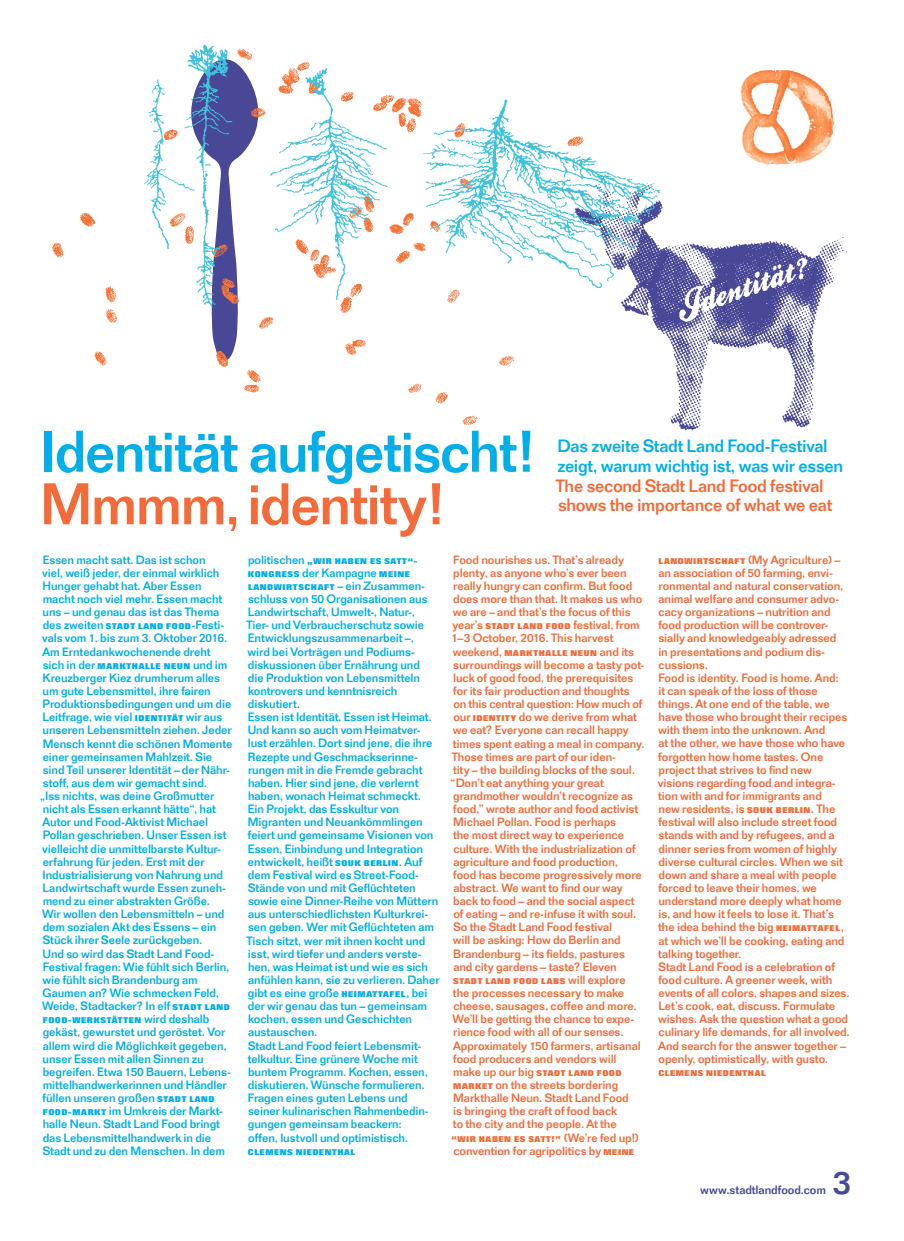
<style>
.page{position:relative;width:904px;height:1241px;background:#fff}
.page>*{position:absolute;margin:0;border:0;box-sizing:border-box;transform-origin:0 0}
.t1{font:500 57.38px "Folio";letter-spacing:-.025em;color:#00afea}
.t2{font:500 57.38px "Folio";letter-spacing:-.03em;color:#f46a38}
.t3{font:500 32.5px "Folio";color:#48489c}
.t4{font:500 17.5px/19.8px "Folio";letter-spacing:-.02em;color:#00afea}
.t5{font:500 17.5px/19.8px "Folio";letter-spacing:-.02em;color:#f46a38}
.t6{font:500 11.88px/13.1px "Folio";letter-spacing:-.01em;color:#00afea}
.t7{font:500 11.88px/13.1px "Folio";letter-spacing:-.01em;color:#f46a38}
.t8{font:500 11.88px "Folio";letter-spacing:-.005em;color:#48489c}
.t9{font:800 8.12px/13.1px "Folio";letter-spacing:.075em;color:#00afea}
.t10{font:800 8.12px "Folio";letter-spacing:.075em;color:#f46a38}
.s1{font-weight:800;font-size:8.12px}
.s2{font-weight:500;font-size:11.88px}
</style>
<div class="page">
<svg style="left:52px;top:44px;width:795px;height:387px"></svg>
<h1 class="t1" style="left:40px;top:417px;width:497px">Identität aufgetischt!</h1>
<h1 class="t2" style="left:40px;top:469px;width:407px">Mmmm, identity!</h1>
<p class="t6" style="left:40px;top:552px;width:194px">Essen macht satt. Das ist schon<br>viel, weiß jeder, der einmal wirklich Hunger gehabt hat. Aber Essen macht noch viel mehr. Essen macht uns – und genau das ist das Thema des zweiten <span class="s1">STADT LAND FOOD</span>-Festi&shy;vals vom 1. bis zum 3. Oktober 2016.<br>Am Erntedankwochenende dreht<br>sich in der <span class="s1">MARKTHALLE NEUN</span> und im Kreuzberger Kiez drumherum alles um gute Lebensmittel, ihre fairen Produktionsbedingungen und um die Leitfrage, wie viel <span class="s1">I DENTITÄT</span> wir aus unseren Lebensmitteln ziehen. Jeder Mensch kennt die schönen Momente einer gemeinsamen Mahlzeit. Sie sind Teil unserer Identität – der Nähr&shy;stoff, aus dem wir gemacht sind.<br>„Iss nichts, was deine Großmutter nicht als Essen erkannt hätte“, hat Autor und Food-Aktivist Michael Pollan geschrieben. Unser Essen ist vielleicht die unmittelbarste Kultur&shy;erfahrung für jeden. Erst mit der Industrialisierung von Nahrung und Landwirtschaft wurde Essen zuneh&shy;mend zu einer abstrakten Größe.<br>Wir wollen den Lebensmitteln – und dem sozialen Akt des Essens – ein Stück ihrer Seele zurückgeben.<br>Und so wird das Stadt Land Food-Festival fragen: Wie fühlt sich Berlin, wie fühlt sich Brandenburg am Gaumen an? Wie schmecken Feld, Weide, Stadtacker? In elf <span class="s1">STADT LAND</span></p>
<p class="t9" style="left:43px;top:1013px;width:168px">FOOD-WERKSTÄTTEN <span class="s2">wird deshalb</span></p>
<p class="t6" style="left:43px;top:1025px;width:190px">gekäst, gewurstet und geröstet. Vor allem wird die Möglichkeit gegeben, unser Essen mit allen Sinnen zu begreifen. Etwa 150 Bauern, Lebens&shy;mittelhandwerkerinnen und Händler füllen unseren großen <span class="s1">STADT LAND FOOD-MARKT</span> im Umkreis der Markt&shy;halle Neun. Stadt Land Food bringt das Lebensmittelhandwerk in die Stadt und zu den Menschen. In dem</p>
<h3 class="t4" style="left:557px;top:436px;width:287px">Das zweite Stadt Land Food-Festival zeigt, warum wichtig ist, was wir essen</h3>
<h3 class="t5" style="left:555px;top:475px;width:278px">The second Stadt Land Food festival shows the importance of what we eat</h3>
<p class="t9" style="left:248px;top:554px;width:179px"><span class="s2">politischen</span> „WIR HABEN ES SATT“-<br>KONGRESS <span class="s2">der Kampagne</span> MEINE<br>LANDWIRTSCHAFT <span class="s2">– ein Zusammen-</span></p>
<p class="t6" style="left:246px;top:592px;width:195px">schluss von 50 Organisationen aus Landwirtschaft, Umwelt-, Natur-,<br>Tier- und Verbraucherschutz sowie Entwicklungszusammenarbeit –,<br>wird bei Vorträgen und Podiums&shy;diskussionen über Ernährung und<br>die Produktion von Lebensmitteln kontrovers und kenntnisreich diskutiert.<br>Essen ist Identität. Essen ist Heimat.<br>Und kann so auch vom Heimatver&shy;lust erzählen. Dort sind jene, die ihre Rezepte und Geschmackserinne&shy;rungen mit in die Fremde gebracht haben. Hier sind jene, die verlernt haben, wonach Heimat schmeckt.<br>Ein Projekt, das Esskultur von Migranten und Neuankömmlingen feiert und gemeinsame Visionen von Essen, Einbindung und Integration entwickelt, heißt <span class="s1">SOUK BERLIN</span>. Auf dem Festival wird es Street-Food-Stände von und mit Geflüchteten sowie eine Dinner-Reihe von Müttern aus unterschiedlichsten Kulturkrei&shy;sen geben. Wer mit Geflüchteten am Tisch sitzt, wer mit ihnen kocht und isst, wird tiefer und anders verste&shy;hen, was Heimat ist und wie es sich anfühlen kann, sie zu verlieren. Daher gibt es eine große <span class="s1">H EIMATTAFEL</span>, bei der wir genau das tun – gemeinsam kochen, essen und Geschichten austauschen.<br>Stadt Land Food feiert Lebensmit&shy;telkultur. Eine grünere Woche mit buntem Programm. Kochen, essen, diskutieren. Wünsche formulieren.<br>Fragen eines guten Lebens und seiner kulinarischen Rahmenbedin&shy;gungen gemeinsam beackern:<br>offen, lustvoll und optimistisch.</p>
<p class="t9" style="left:248px;top:1145px;width:109px">CLEMENS NIEDENTHAL</p>
<p class="t7" style="left:450px;top:552px;width:196px">Food nourishes us. That’s already plenty, as anyone who’s ever been really hungry can confirm. But food does more than that. It makes us who we are – and that’s the focus of this year’s <span class="s1">STADT LAND FOOD</span> festival, from 1–3 October, 2016. This harvest weekend, <span class="s1">MARKTHALLE NEUN</span> and its surroundings will become a tasty pot&shy;luck of good food, the prerequisites for its fair production and thoughts<br>on this central question: How much of our <span class="s1">IDENTITY</span> do we derive from what we eat? Everyone can recall happy times spent eating a meal in company.<br>Those times are part of our iden-<br>tity – the building blocks of the soul. “Don’t eat anything your great grandmother wouldn’t recognize as food,” wrote author and food activist Michael Pollan. Food is perhaps<br>the most direct way to experience culture. With the industrialization of agriculture and food production,<br>food has become progressively more abstract. We want to find our way back to food – and the social aspect<br>of eating – and re-infuse it with soul.<br>So the Stadt Land Food festival<br>will be asking: How do Berlin and Brandenburg – its fields, pastures<br>and city gardens – taste? Eleven</p>
<p class="t10" style="left:453px;top:976px;width:174px">STADT LAND FOOD LABS <span class="s2">will explore</span></p>
<p class="t7" style="left:452px;top:986px;width:190px">the processes necessary to make cheese, sausages, coffee and more.<br>We’ll be getting the chance to expe&shy;rience food with all of our senses.<br>Approximately 150 farmers, artisanal food producers and vendors will</p>
<p class="t10" style="left:453px;top:1068px;width:170px"><span class="s2">make up our big</span> STADT LAND FOOD</p>
<p class="t7" style="left:453px;top:1077px;width:177px"><span class="s1">MARKET</span> on the streets bordering<br>Markthalle Neun. Stadt Land Food is bringing the craft of food back to the city and the people. At the</p>
<p class="t10" style="left:451px;top:1133px;width:189px">“WIR HABEN ES SATT!” <span class="s2">(We’re fed up!)</span></p>
<p class="t7" style="left:453px;top:1143px;width:182px">convention for agripolitics by <span class="s1">MEINE</span></p>
<p class="t7" style="left:658px;top:552px;width:193px"><span class="s1">LANDWIRTSCHAFT</span> (My Agriculture) – an association of 50 farming, envi&shy;ronmental and natural conservation, animal welfare and consumer advo&shy;cacy organizations – nutrition and food production will be controver&shy;sially and knowledgeably adressed<br>in presentations and podium dis&shy;cussions.<br>Food is identity. Food is home. And:<br>it can speak of the loss of those things. At one end of the table, we have those who brought their recipes with them into the unknown. And<br>at the other, we have those who have forgotten how home tastes. One project that strives to find new visions regarding food and integra&shy;tion with and for immigrants and<br>new residents, is <span class="s1">SOUK BERLIN</span>. The festival will also include street food stands with and by refugees, and a dinner series from women of highly diverse cultural circles. When we sit down and share a meal with people forced to leave their homes, we understand more deeply what home is, and how it feels to lose it. That’s the idea behind the big <span class="s1">H EIMATTAFEL</span>, at which we’ll be cooking, eating and talking together.<br>Stadt Land Food is a celebration of food culture. A greener week, with events of all colors, shapes and sizes.<br>Let’s cook, eat, discuss. Formulate wishes. Ask the question what a good culinary life demands, for all involved.<br>And search for the answer together – openly, optimistically, with gusto.</p>
<p class="t10" style="left:658px;top:1068px;width:109px">CLEMENS NIEDENTHAL</p>
<p class="t8" style="left:700px;top:1182px;width:127px">www.stadtlandfood.com</p>
<h2 class="t3" style="left:832px;top:1162px;width:20px">3</h2>
</div>
